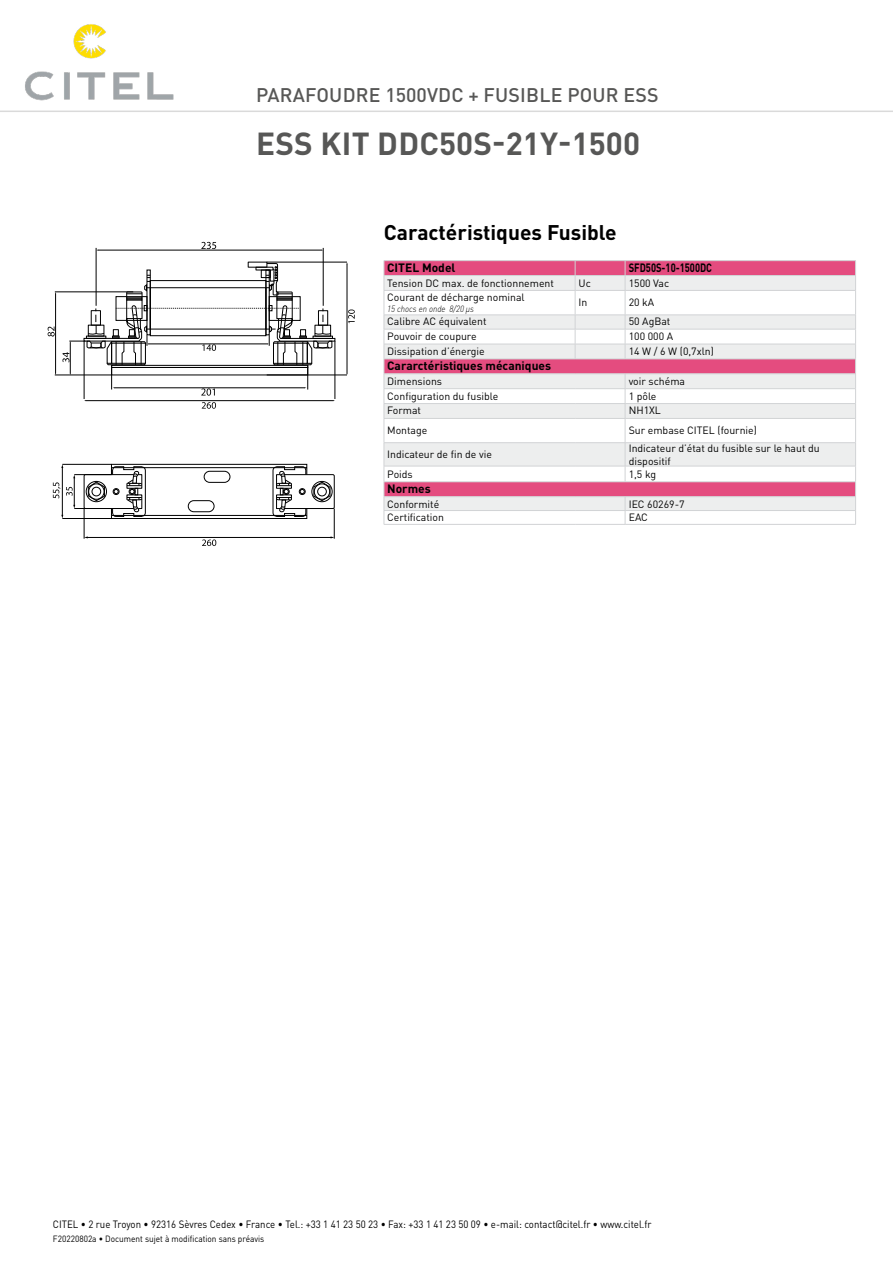
<style>
.page{position:relative;width:893px;height:1263px;background:#fff}
.page>*{position:absolute;margin:0;border:0;box-sizing:border-box;transform-origin:0 0}
.t1{font:700 31.5px "DIN Pro";letter-spacing:.005em;color:#575756}
.t2{font:700 21px "DIN Pro";color:#000}
.t3{font:500 19.5px "DIN Pro";letter-spacing:.01em;color:#575756}
.t4{font:700 12px "DIN Pro";color:#000}
.t5{font:700 12px "DIN Pro";color:#000;scale:.78 1}
.t6{font:10.5px/12.6px "DIN Pro";color:#000}
.t7{font:10.5px "DIN Pro";color:#000;scale:.92 1}
.t8{font:9px "DIN Pro";color:#000;scale:.92 1}
.t9{font:italic 300 9px "DIN Pro";color:#000;scale:.9 1}
</style>
<div class="page">
<hr style="left:0;top:111px;width:893px;height:1px;background:#dadada">
<img style="left:25px;top:24px;width:149px;height:77px">
<hr style="left:384px;top:260px;width:191px;height:1px;background:#d1d3d5">
<hr style="left:575px;top:260px;width:50px;height:1px;background:#d1d3d5">
<hr style="left:625px;top:260px;width:231px;height:1px;background:#d1d3d5">
<hr style="left:384px;top:524px;width:191px;height:1px;background:#d1d3d5">
<hr style="left:575px;top:524px;width:50px;height:1px;background:#d1d3d5">
<svg style="left:384px;top:261px;width:472px;height:263px"></svg>
<hr style="left:625px;top:524px;width:231px;height:1px;background:#d1d3d5">
<hr style="left:98px;top:250px;width:224px;height:1px;background:#000">
<svg style="left:201px;top:242px;width:15px;height:7px"></svg>
<hr style="left:96px;top:248px;width:1px;height:58px;background:#000">
<hr style="left:323px;top:248px;width:1px;height:58px;background:#000">
<hr style="left:55px;top:375px;width:57px;height:1px;background:#000">
<hr style="left:55px;top:292px;width:78px;height:1px;background:#000">
<hr style="left:55px;top:293px;width:1px;height:80px;background:#000">
<svg style="left:48px;top:327px;width:7px;height:10px"></svg>
<hr style="left:335px;top:341px;width:1px;height:58px;background:#000">
<hr style="left:267px;top:262px;width:80px;height:1px;background:#000">
<hr style="left:267px;top:375px;width:80px;height:1px;background:#000">
<hr style="left:347px;top:264px;width:1px;height:109px;background:#000">
<svg style="left:348px;top:309px;width:7px;height:14px"></svg>
<div style="left:248px;top:262px;width:19px;height:5px;border:1px solid #000"></div>
<svg style="left:62px;top:263px;width:273px;height:146px"></svg>
<div style="left:269px;top:296px;width:31px;height:25px;border:1px solid #000"></div>
<svg style="left:84px;top:464px;width:251px;height:55px"></svg>
<hr style="left:87px;top:537px;width:244px;height:1px;background:#000">
<hr style="left:84px;top:508px;width:1px;height:31px;background:#000">
<hr style="left:334px;top:508px;width:1px;height:31px;background:#000">
<svg style="left:202px;top:539px;width:14px;height:7px"></svg>
<hr style="left:62px;top:467px;width:1px;height:48px;background:#000">
<hr style="left:62px;top:464px;width:50px;height:1px;background:#000">
<hr style="left:62px;top:518px;width:50px;height:1px;background:#000">
<svg style="left:53px;top:482px;width:7px;height:16px"></svg>
<hr style="left:74px;top:474px;width:38px;height:1px;background:#000">
<hr style="left:74px;top:508px;width:38px;height:1px;background:#000">
<svg style="left:66px;top:475px;width:9px;height:33px"></svg>
<h3 class="t3" style="left:256px;top:82px;width:404px">PARAFOUDRE 1500VDC + FUSIBLE POUR ESS</h3>
<h1 class="t1" style="left:256px;top:122px;width:385px">ESS KIT DDC50S-21Y-1500</h1>
<h2 class="t2" style="left:384px;top:218px;width:234px">Caractéristiques Fusible</h2>
<p class="t4" style="left:387px;top:260px;width:70px">CITEL Model</p>
<p class="t5" style="left:629px;top:260px;width:108px">SFD50S-10-1500DC</p>
<p class="t6" style="left:387px;top:277px;width:168px">Tension DC max. de fonctionnement</p>
<p class="t6" style="left:578px;top:277px;width:14px">Uc</p>
<p class="t6" style="left:629px;top:277px;width:42px">1500 Vac</p>
<p class="t6" style="left:387px;top:290px;width:139px">Courant de décharge nominal</p>
<p class="t9" style="left:387px;top:303px;width:98px">15 chocs en onde 8/20 µs</p>
<p class="t6" style="left:578px;top:296px;width:10px">In</p>
<p class="t6" style="left:629px;top:296px;width:27px">20 kA</p>
<p class="t6" style="left:387px;top:315px;width:101px">Calibre AC équivalent</p>
<p class="t6" style="left:629px;top:315px;width:43px">50 AgBat</p>
<p class="t6" style="left:387px;top:330px;width:91px">Pouvoir de coupure</p>
<p class="t6" style="left:629px;top:330px;width:46px">100 000 A</p>
<p class="t6" style="left:387px;top:344px;width:99px">Dissipation d’énergie</p>
<p class="t6" style="left:629px;top:344px;width:87px">14 W / 6 W (0,7xln)</p>
<p class="t4" style="left:387px;top:358px;width:165px">Cararctéristiques mécaniques</p>
<p class="t6" style="left:387px;top:374px;width:56px">Dimensions</p>
<p class="t6" style="left:629px;top:374px;width:58px">voir schéma</p>
<p class="t6" style="left:387px;top:389px;width:113px">Configuration du fusible</p>
<p class="t6" style="left:629px;top:389px;width:29px">1 pôle</p>
<p class="t6" style="left:387px;top:404px;width:35px">Format</p>
<p class="t6" style="left:629px;top:404px;width:34px">NH1XL</p>
<p class="t6" style="left:387px;top:423px;width:42px">Montage</p>
<p class="t6" style="left:629px;top:423px;width:130px">Sur embase CITEL (fournie)</p>
<p class="t6" style="left:387px;top:448px;width:106px">Indicateur de fin de vie</p>
<p class="t6" style="left:629px;top:441px;width:193px">Indicateur d’état du fusible sur le haut du dispositif</p>
<p class="t6" style="left:387px;top:467px;width:27px">Poids</p>
<p class="t6" style="left:629px;top:467px;width:29px">1,5 kg</p>
<p class="t4" style="left:387px;top:481px;width:45px">Normes</p>
<p class="t6" style="left:387px;top:497px;width:54px">Conformité</p>
<p class="t6" style="left:629px;top:497px;width:57px">IEC 60269-7</p>
<p class="t6" style="left:387px;top:511px;width:58px">Certification</p>
<p class="t6" style="left:629px;top:511px;width:21px">EAC</p>
<p class="t7" style="left:53px;top:1217px;width:652px">CITEL • 2 rue Troyon • 92316 Sèvres Cedex • France • Tel.: +33 1 41 23 50 23 • Fax: +33 1 41 23 50 09 • e-mail: contact@citel.fr • www.citel.fr</p>
<p class="t8" style="left:53px;top:1232px;width:231px">F20220802a • Document sujet à modification sans préavis</p>
</div>
